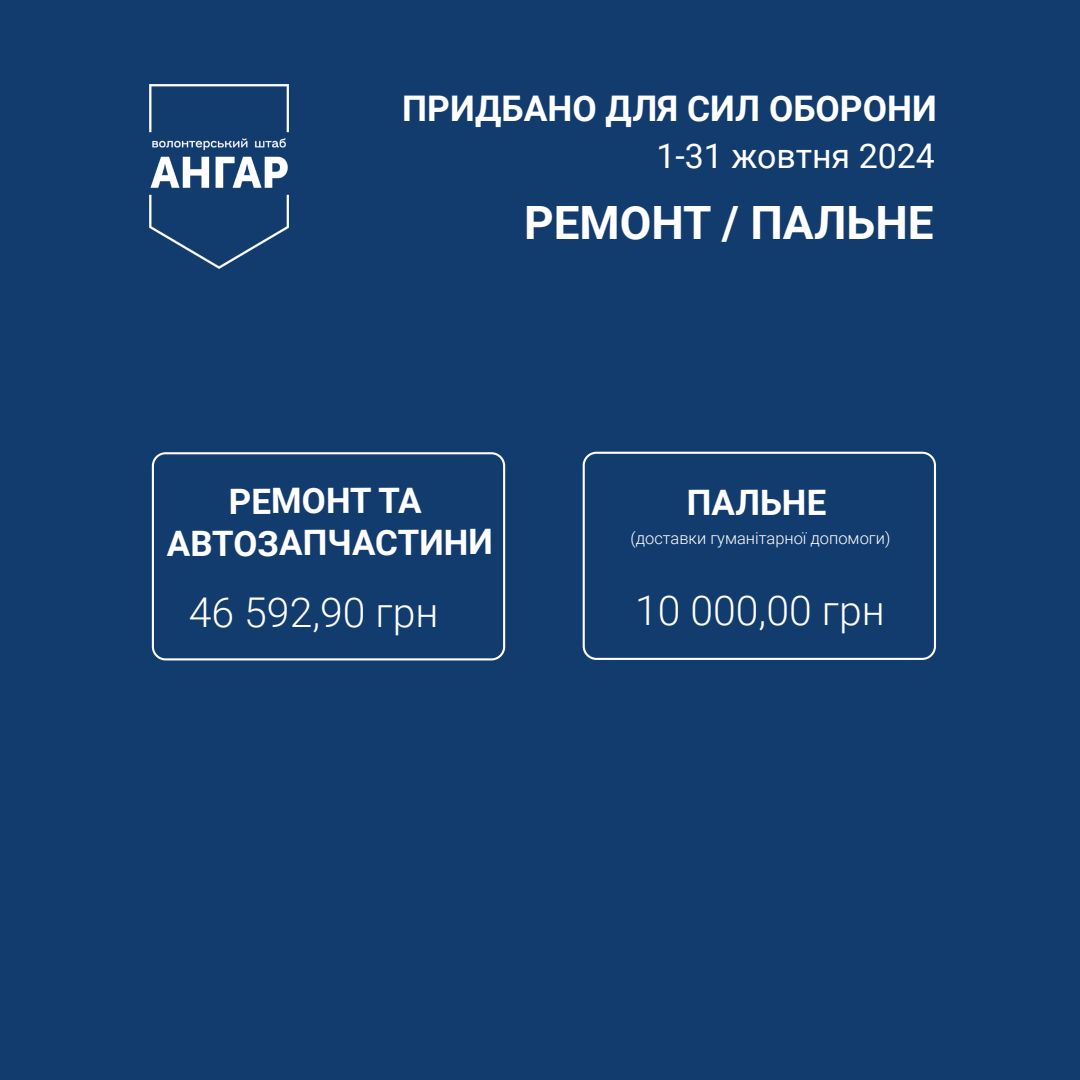
<style>
.page{position:relative;width:1080px;height:1080px;background:#133c6e}
.page>*{position:absolute;margin:0;border:0;box-sizing:border-box;transform-origin:0 0}
.t1{font:700 45.9px "Roboto";color:#fff}
.t2{font:300 41px "Roboto";color:#fff}
.t3{font:700 35.3px "Roboto";color:#fff}
.t4{font:700 35px/42px "Roboto";letter-spacing:-.005em;color:#fff;text-align:center}
.t5{font:34px "Roboto";color:#fff}
.t6{font:300 16.4px "Roboto";color:#fff}
</style>
<div class="page">
<div style="left:152px;top:452px;width:353px;height:208px;border:2px solid #fff;border-radius:13px"></div>
<div style="left:583px;top:452px;width:353px;height:208px;border:2px solid #fff;border-radius:13px"></div>
<img style="left:149px;top:84px;width:140px;height:184px">
<h3 class="t3" style="left:402px;top:83px;width:536px">ПРИДБАНО ДЛЯ СИЛ ОБОРОНИ</h3>
<h3 class="t5" style="left:656px;top:132px;width:280px">1-31 жовтня 2024</h3>
<h1 class="t1" style="left:524px;top:191px;width:411px">РЕМОНТ / ПАЛЬНЕ</h1>
<h3 class="t4" style="left:167px;top:479px;width:328px">РЕМОНТ ТА<br>АВТОЗАПЧАСТИНИ</h3>
<h2 class="t2" style="left:189px;top:583px;width:251px">46 592,90 грн</h2>
<h3 class="t4" style="left:687px;top:480px;width:141px">ПАЛЬНЕ</h3>
<p class="t6" style="left:631px;top:527px;width:261px">(доставки гуманітарної допомоги)</p>
<h2 class="t2" style="left:635px;top:582px;width:251px">10 000,00 грн</h2>
</div>
